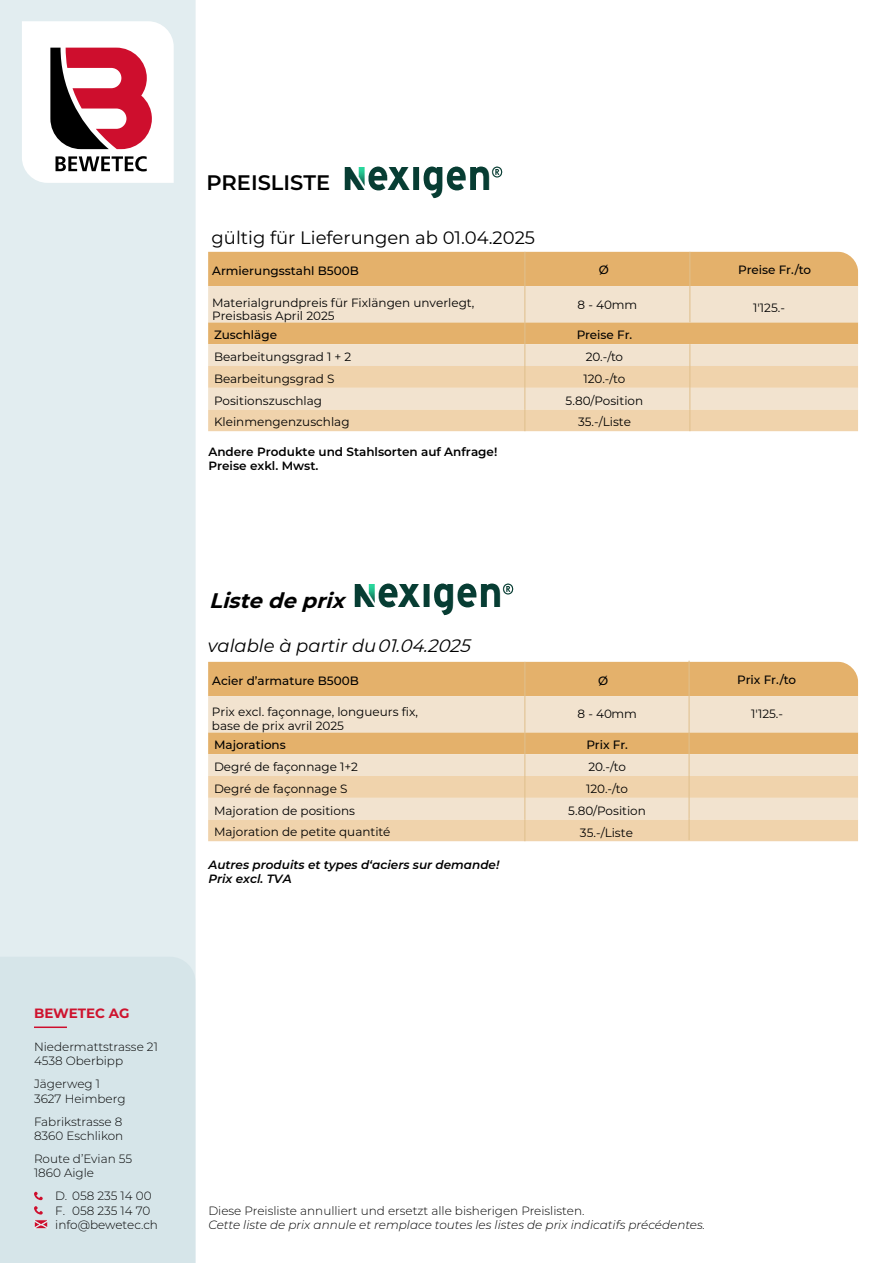
<style>
.page{position:relative;width:893px;height:1263px;background:#fff}
.page>*{position:absolute;margin:0;border:0;box-sizing:border-box;transform-origin:0 0}
.t1{font:italic 700 21px "Montserrat";color:#000}
.t2{font:600 21px "Montserrat";color:#000}
.t3{font:18px "Montserrat";color:#000}
.t4{font:italic 18px "Montserrat";color:#000}
.t5{font:700 13.5px "Montserrat";color:#ce132e}
.t6{font:12px/13.8px "Montserrat";color:#000}
.t7{font:300 12px/14.4px "Montserrat";color:#000}
.t8{font:500 12px "Montserrat";color:#000}
.t9{font:italic 300 12px "Montserrat";color:#000}
.t10{font:600 12px/14.4px "Montserrat";color:#000}
.t11{font:italic 600 12px/14.4px "Montserrat";color:#000}
.t12{font:12px "Montserrat";color:#000}
.s1{font-style:inherit}
</style>
<div class="page">
<div style="left:0;top:0;width:196px;height:957px;background:#e2edf0"></div>
<svg style="left:22px;top:21px;width:152px;height:162px"></svg>
<div style="left:0;top:957px;width:196px;height:306px;background:#d6e5e9"></div>
<hr style="left:34px;top:1026px;width:33px;height:2px;background:#ce0e2d">
<svg style="left:34px;top:1192px;width:9px;height:8px"></svg>
<svg style="left:34px;top:1206px;width:14px;height:23px"></svg>
<div style="left:208px;top:252px;width:650px;height:34px;background:#e4b16b"></div>
<div style="left:208px;top:286px;width:650px;height:36px;background:#f2e3cf"></div>
<hr style="left:524px;top:252px;width:1px;height:34px;background:#e0c08d">
<hr style="left:524px;top:286px;width:1px;height:36px;background:#e0c08d">
<div style="left:208px;top:662px;width:650px;height:34px;background:#e4b16b"></div>
<div style="left:208px;top:696px;width:650px;height:35px;background:#f2e3cf"></div>
<hr style="left:524px;top:662px;width:1px;height:34px;background:#e0c08d">
<hr style="left:524px;top:696px;width:1px;height:36px;background:#e0c08d">
<hr style="left:689px;top:252px;width:1px;height:34px;background:#e0c08d">
<hr style="left:689px;top:286px;width:1px;height:36px;background:#e0c08d">
<svg style="left:208px;top:322px;width:650px;height:109px;background:#eed2ad"></svg>
<hr style="left:689px;top:660px;width:1px;height:35px;background:#e0c08d">
<hr style="left:689px;top:695px;width:1px;height:36px;background:#e0c08d">
<svg style="left:208px;top:731px;width:650px;height:110px;background:#eed3ad"></svg>
<img style="left:344px;top:167px;width:159px;height:31px">
<img style="left:355px;top:584px;width:158px;height:31px">
<p class="t5" style="left:34px;top:1003px;width:97px">BEWETEC AG</p>
<p class="t7" style="left:34px;top:1039px;width:125px">Niedermattstrasse 21<br>4538 Oberbipp</p>
<p class="t7" style="left:34px;top:1076px;width:93px">Jägerweg 1<br>3627 Heimberg</p>
<p class="t7" style="left:34px;top:1114px;width:91px">Fabrikstrasse 8<br>8360 Eschlikon</p>
<p class="t7" style="left:34px;top:1151px;width:100px">Route d’Evian 55<br>1860 Aigle</p>
<p class="t7" style="left:55px;top:1188px;width:104px">D. 058 235 14 00<br>F. 058 235 14 70 info@bewetec.ch</p>
<h1 class="t2" style="left:206px;top:168px;width:125px">PREISLISTE</h1>
<h2 class="t3" style="left:212px;top:225px;width:325px">gültig für Lieferungen ab 01.04.2025</h2>
<p class="t8" style="left:599px;top:261px;width:12px">Ø</p>
<p class="t12" style="left:578px;top:296px;width:61px">8 - 40mm</p>
<p class="t8" style="left:212px;top:262px;width:148px">Armierungsstahl B500B</p>
<p class="t8" style="left:738px;top:262px;width:74px">Preise Fr./to</p>
<p class="t6" style="left:212px;top:295px;width:264px">Materialgrundpreis für Fixlängen unverlegt,<br>Preisbasis April 2025</p>
<p class="t6" style="left:753px;top:300px;width:33px">1'125.-</p>
<p class="t8" style="left:214px;top:326px;width:65px">Zuschläge</p>
<p class="t8" style="left:577px;top:326px;width:57px">Preise Fr.</p>
<p class="t6" style="left:214px;top:349px;width:139px">Bearbeitungsgrad 1 + 2</p>
<p class="t6" style="left:586px;top:349px;width:39px">20.-/to</p>
<p class="t6" style="left:214px;top:371px;width:122px">Bearbeitungsgrad S</p>
<p class="t6" style="left:583px;top:371px;width:43px">120.-/to</p>
<p class="t6" style="left:214px;top:393px;width:110px">Positionszuschlag</p>
<p class="t6" style="left:566px;top:393px;width:79px">5.80/Position</p>
<p class="t6" style="left:214px;top:415px;width:137px">Kleinmengenzuschlag</p>
<p class="t6" style="left:578px;top:414px;width:54px">35.-/Liste</p>
<p class="t10" style="left:208px;top:444px;width:291px">Andere Produkte und Stahlsorten auf Anfrage!<br>Preise exkl. Mwst.</p>
<h1 class="t1" style="left:209px;top:585px;width:144px">Listedeprix</h1>
<h2 class="t4" style="left:208px;top:633px;width:270px">valable à partir du<span class="s1">01.04.2025</span></h2>
<p class="t8" style="left:212px;top:672px;width:148px">Acier d’armature B500B</p>
<p class="t8" style="left:737px;top:671px;width:60px">Prix Fr./to</p>
<p class="t6" style="left:212px;top:705px;width:208px">Prix excl. façonnage, longueurs fix, base de prix avril 2025</p>
<p class="t8" style="left:214px;top:736px;width:73px">Majorations</p>
<p class="t8" style="left:586px;top:736px;width:43px">Prix Fr.</p>
<p class="t6" style="left:214px;top:759px;width:146px">Degré de façonnage 1+2</p>
<p class="t6" style="left:588px;top:759px;width:39px">20.-/to</p>
<p class="t6" style="left:214px;top:781px;width:135px">Degré de façonnage S</p>
<p class="t6" style="left:586px;top:781px;width:43px">120.-/to</p>
<p class="t6" style="left:214px;top:803px;width:142px">Majoration de positions</p>
<p class="t6" style="left:568px;top:803px;width:79px">5.80/Position</p>
<p class="t6" style="left:214px;top:825px;width:178px">Majoration de petite quantité</p>
<p class="t6" style="left:580px;top:825px;width:54px">35.-/Liste</p>
<p class="t8" style="left:598px;top:672px;width:12px">Ø</p>
<p class="t12" style="left:578px;top:706px;width:61px">8 - 40mm</p>
<p class="t6" style="left:751px;top:707px;width:33px">1'125.-</p>
<p class="t11" style="left:208px;top:857px;width:292px">Autres produits et types d‘aciers sur demande!<br>Prix excl. TVA</p>
<p class="t7" style="left:208px;top:1203px;width:378px">Diese Preisliste annulliert und ersetzt alle bisherigen Preislisten.</p>
<p class="t9" style="left:208px;top:1216px;width:498px">Cette liste de prix annule et remplace toutes les listes de prix indicatifs précédentes.</p>
</div>
